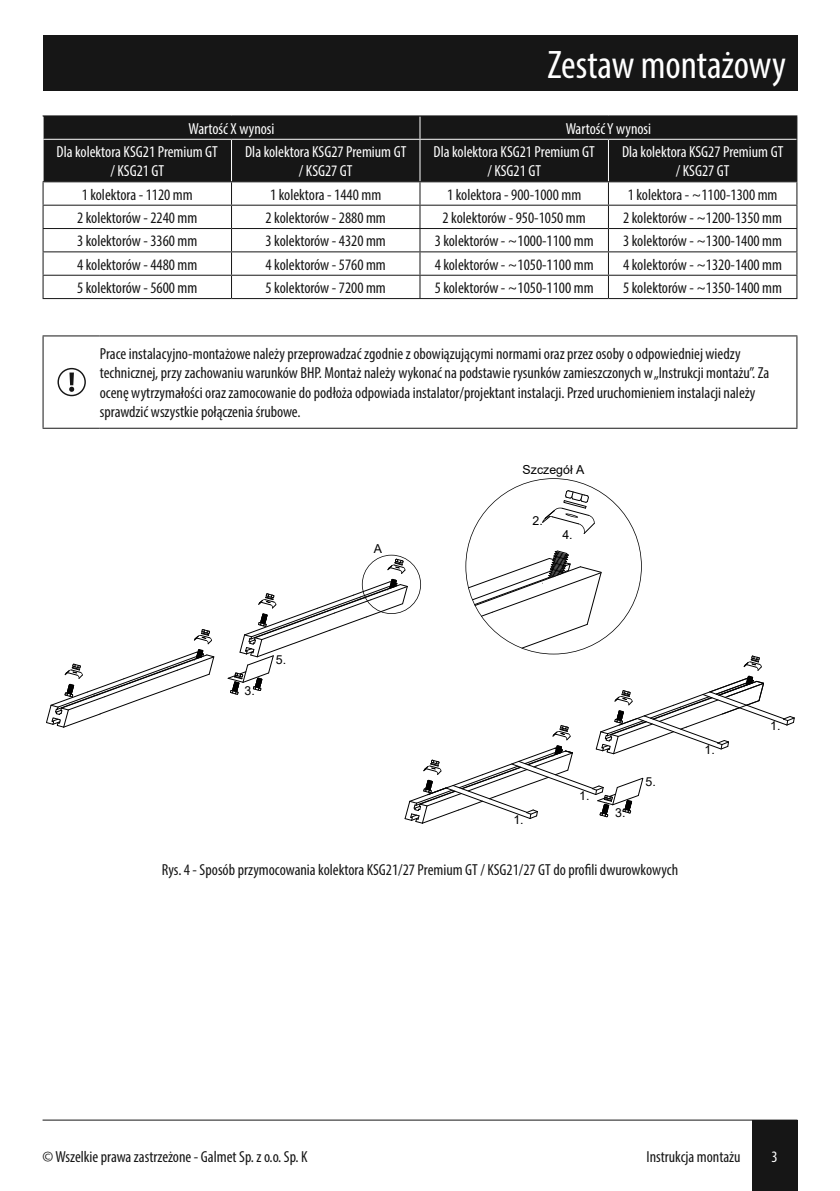
<style>
.page{position:relative;width:840px;height:1191px;background:#fff}
.page>*{position:absolute;margin:0;border:0;box-sizing:border-box;transform-origin:0 0}
.t1{font:condensed 40px "Myriad Pro";color:#fff}
.t2{font:condensed 16px/19.2px "Myriad Pro";color:#161616}
.t3{font:condensed 16px/19.2px "Myriad Pro";color:#fff;text-align:center}
.t4{font:12.4px "Arial";color:#010101}
</style>
<div class="page">
<hr style="left:43px;top:1119px;width:754px;height:1px;background:#161616">
<div style="left:751px;top:1120px;width:46px;height:71px;background:#161616"></div>
<div style="left:44px;top:116px;width:752px;height:65px;background:#161616"></div>
<svg style="left:44px;top:182px;width:752px;height:116px"></svg>
<svg style="left:44px;top:206px;width:752px;height:69px"></svg>
<svg style="left:43px;top:116px;width:1px;height:23px"></svg>
<svg style="left:419px;top:116px;width:1px;height:23px"></svg>
<hr style="left:231px;top:140px;width:1px;height:41px;background:#fff">
<hr style="left:419px;top:140px;width:1px;height:41px;background:#fff">
<hr style="left:607px;top:140px;width:1px;height:41px;background:#fff">
<hr style="left:43px;top:115px;width:188px;height:1px;background:#161616">
<hr style="left:231px;top:115px;width:189px;height:1px;background:#161616">
<hr style="left:420px;top:115px;width:188px;height:1px;background:#161616">
<hr style="left:608px;top:115px;width:189px;height:1px;background:#161616">
<svg style="left:796px;top:116px;width:1px;height:23px"></svg>
<hr style="left:796px;top:139px;width:1px;height:42px;background:#161616">
<hr style="left:43px;top:181px;width:188px;height:1px;background:#161616">
<hr style="left:231px;top:181px;width:189px;height:1px;background:#161616">
<hr style="left:420px;top:181px;width:188px;height:1px;background:#161616">
<hr style="left:608px;top:181px;width:189px;height:1px;background:#161616">
<hr style="left:43px;top:205px;width:188px;height:1px;background:#161616">
<hr style="left:231px;top:205px;width:189px;height:1px;background:#161616">
<hr style="left:420px;top:205px;width:188px;height:1px;background:#161616">
<hr style="left:608px;top:205px;width:189px;height:1px;background:#161616">
<hr style="left:43px;top:228px;width:188px;height:1px;background:#161616">
<hr style="left:231px;top:228px;width:189px;height:1px;background:#161616">
<hr style="left:420px;top:228px;width:188px;height:1px;background:#161616">
<hr style="left:608px;top:228px;width:189px;height:1px;background:#161616">
<hr style="left:43px;top:251px;width:188px;height:1px;background:#161616">
<hr style="left:231px;top:251px;width:189px;height:1px;background:#161616">
<hr style="left:420px;top:251px;width:188px;height:1px;background:#161616">
<hr style="left:608px;top:251px;width:189px;height:1px;background:#161616">
<hr style="left:43px;top:275px;width:188px;height:1px;background:#161616">
<svg style="left:43px;top:182px;width:1px;height:116px"></svg>
<hr style="left:231px;top:275px;width:189px;height:1px;background:#161616">
<svg style="left:231px;top:182px;width:1px;height:116px"></svg>
<hr style="left:420px;top:275px;width:188px;height:1px;background:#161616">
<svg style="left:419px;top:182px;width:1px;height:116px"></svg>
<hr style="left:608px;top:275px;width:189px;height:1px;background:#161616">
<svg style="left:607px;top:182px;width:1px;height:116px"></svg>
<svg style="left:796px;top:182px;width:1px;height:116px"></svg>
<hr style="left:43px;top:298px;width:188px;height:1px;background:#161616">
<hr style="left:231px;top:298px;width:189px;height:1px;background:#161616">
<hr style="left:420px;top:298px;width:188px;height:1px;background:#161616">
<hr style="left:608px;top:298px;width:189px;height:1px;background:#161616">
<hr style="left:43px;top:139px;width:188px;height:1px;background:#fff">
<hr style="left:231px;top:139px;width:189px;height:1px;background:#fff">
<hr style="left:420px;top:139px;width:188px;height:1px;background:#fff">
<hr style="left:608px;top:139px;width:188px;height:1px;background:#fff">
<hr style="left:43px;top:335px;width:57px;height:1px;background:#161616">
<hr style="left:43px;top:336px;width:1px;height:92px;background:#161616">
<hr style="left:100px;top:335px;width:697px;height:1px;background:#161616">
<hr style="left:796px;top:336px;width:1px;height:92px;background:#161616">
<hr style="left:43px;top:428px;width:57px;height:1px;background:#161616">
<hr style="left:100px;top:428px;width:697px;height:1px;background:#161616">
<svg style="left:57px;top:368px;width:29px;height:28px"></svg>
<svg style="left:46px;top:629px;width:168px;height:99px"></svg>
<svg style="left:227px;top:478px;width:567px;height:346px"></svg>
<div style="left:43px;top:35px;width:754px;height:56px;background:#161616"></div>
<h1 class="t1" style="left:547px;top:41px;width:240px">Zestaw montażowy</h1>
<p class="t3" style="left:188px;top:118px;width:87px">Wartość X wynosi</p>
<p class="t3" style="left:565px;top:118px;width:87px">Wartość Y wynosi</p>
<p class="t3" style="left:57px;top:142px;width:163px">Dla kolektora KSG21 Premium GT / KSG21 GT</p>
<p class="t3" style="left:245px;top:142px;width:163px">Dla kolektora KSG27 Premium GT / KSG27 GT</p>
<p class="t3" style="left:433px;top:142px;width:163px">Dla kolektora KSG21 Premium GT / KSG21 GT</p>
<p class="t3" style="left:621px;top:142px;width:163px">Dla kolektora KSG27 Premium GT / KSG27 GT</p>
<p class="t2" style="left:82px;top:184px;width:113px">1 kolektora - 1120 mm</p>
<p class="t2" style="left:270px;top:184px;width:113px">1 kolektora - 1440 mm</p>
<p class="t2" style="left:447px;top:184px;width:135px">1 kolektora - 900-1000 mm</p>
<p class="t2" style="left:627px;top:184px;width:151px">1 kolektora - ~1100-1300 mm</p>
<p class="t2" style="left:77px;top:208px;width:122px">2 kolektorów - 2240 mm</p>
<p class="t2" style="left:265px;top:208px;width:122px">2 kolektorów - 2880 mm</p>
<p class="t2" style="left:442px;top:208px;width:145px">2 kolektorów - 950-1050 mm</p>
<p class="t2" style="left:623px;top:208px;width:160px">2 kolektorów - ~1200-1350 mm</p>
<p class="t2" style="left:77px;top:231px;width:122px">3 kolektorów - 3360 mm</p>
<p class="t2" style="left:265px;top:231px;width:122px">3 kolektorów - 4320 mm</p>
<p class="t2" style="left:434px;top:231px;width:160px">3 kolektorów - ~1000-1100 mm</p>
<p class="t2" style="left:623px;top:231px;width:160px">3 kolektorów - ~1300-1400 mm</p>
<p class="t2" style="left:77px;top:254px;width:122px">4 kolektorów - 4480 mm</p>
<p class="t2" style="left:265px;top:254px;width:122px">4 kolektorów - 5760 mm</p>
<p class="t2" style="left:434px;top:254px;width:160px">4 kolektorów - ~1050-1100 mm</p>
<p class="t2" style="left:623px;top:254px;width:160px">4 kolektorów - ~1320-1400 mm</p>
<p class="t2" style="left:77px;top:278px;width:122px">5 kolektorów - 5600 mm</p>
<p class="t2" style="left:265px;top:278px;width:122px">5 kolektorów - 7200 mm</p>
<p class="t2" style="left:434px;top:278px;width:160px">5 kolektorów - ~1050-1100 mm</p>
<p class="t2" style="left:623px;top:278px;width:160px">5 kolektorów - ~1350-1400 mm</p>
<p class="t2" style="left:100px;top:344px;width:670px">Prace instalacyjno-montażowe należy przeprowadzać zgodnie z obowiązującymi normami oraz przez osoby o odpowiedniej wiedzy technicznej, przy zachowaniu warunków BHP. Montaż należy wykonać na podstawie rysunków zamieszczonych w „Instrukcji montażu”. Za ocenę wytrzymałości oraz zamocowanie do podłoża odpowiada instalator/projektant instalacji. Przed uruchomieniem instalacji należy sprawdzić wszystkie połączenia śrubowe.</p>
<p class="t4" style="left:522px;top:461px;width:63px">Szczegół A</p>
<p class="t4" style="left:373px;top:540px;width:10px">A</p>
<p class="t4" style="left:532px;top:512px;width:12px">2.</p>
<p class="t4" style="left:562px;top:525px;width:12px">4.</p>
<p class="t4" style="left:244px;top:682px;width:12px">3.</p>
<p class="t4" style="left:276px;top:651px;width:12px">5.</p>
<p class="t4" style="left:513px;top:811px;width:12px">1.</p>
<p class="t4" style="left:578px;top:787px;width:12px">1.</p>
<p class="t4" style="left:614px;top:804px;width:12px">3.</p>
<p class="t4" style="left:645px;top:773px;width:12px">5.</p>
<p class="t2" style="left:162px;top:860px;width:517px">Rys. 4 - Sposób przymocowania kolektora KSG21/27 Premium GT / KSG21/27 GT do profili dwurowkowych</p>
<p class="t4" style="left:704px;top:741px;width:12px">1.</p>
<p class="t4" style="left:769px;top:717px;width:12px">1.</p>
<p class="t2" style="left:43px;top:1146px;width:266px">© Wszelkie prawa zastrzeżone - Galmet Sp. z o.o. Sp. K</p>
<p class="t2" style="left:646px;top:1146px;width:95px">Instrukcja montażu</p>
<p class="t3" style="left:771px;top:1146px;width:8px">3</p>
</div>
